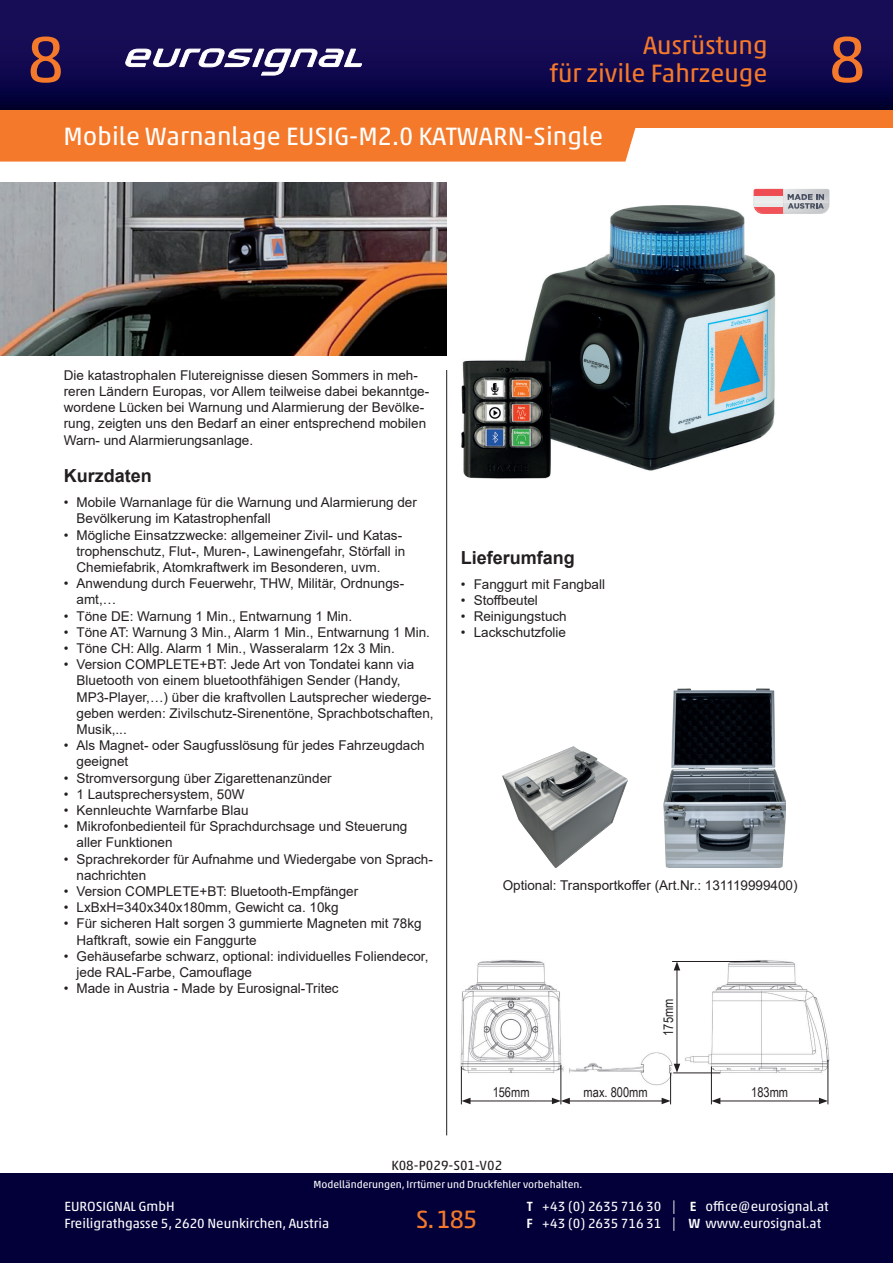
<style>
.page{position:relative;width:893px;height:1263px;background:#fff}
.page>*{position:absolute;margin:0;border:0;box-sizing:border-box;transform-origin:0 0}
.t1{font:66px "Akko Pro";color:#f4792a}
.t2{font:25.5px "Akko Pro";color:#fff}
.t3{font:25.5px/28.5px "Akko Pro";color:#f4792a;text-align:right}
.t4{font:700 18px "Arial";color:#231f20}
.t5{font:13.5px/16.2px "Arial";color:#231f20}
.t6{font:13.5px/16.5px "Akko Pro";color:#fff}
.t7{font:13.5px "Arial Narrow";color:#231f20}
.t8{font:13.5px "Akko Pro";color:#231f20}
.t9{font:10.5px "Akko Pro";color:#fff}
.s1{font-weight:500}
</style>
<div class="page">
<svg style="left:0;top:0;width:893px;height:110px;background:#0f094c"></svg>
<div style="left:0;top:110px;width:893px;height:18px;background:#f4792a"></div>
<div style="left:0;top:1174px;width:893px;height:89px;background:#030039"></div>
<div style="left:0;top:128px;width:635px;height:34px;background:#f4792a"></div>
<img style="left:0;top:183px;width:446px;height:172px">
<div style="left:613px;top:129px;width:12px;height:30px;background:#f4792a"></div>
<hr style="left:446px;top:370px;width:1px;height:765px;background:#231f20">
<svg style="left:253px;top:49px;width:11px;height:18px"></svg>
<div style="left:253px;top:49px;width:11px;height:18px;border:1px solid #fff"></div>
<svg style="left:261px;top:49px;width:101px;height:26px"></svg>
<svg style="left:125px;top:49px;width:128px;height:18px"></svg>
<img style="left:503px;top:746px;width:125px;height:121px">
<img style="left:663px;top:688px;width:123px;height:179px">
<img style="left:461px;top:205px;width:315px;height:273px">
<svg style="left:754px;top:189px;width:75px;height:25px;background:#cbacb0"></svg>
<img style="left:460px;top:960px;width:212px;height:125px">
<img style="left:685px;top:960px;width:144px;height:125px">
<hr style="left:461px;top:1066px;width:1px;height:38px;background:#231f20">
<hr style="left:561px;top:1065px;width:1px;height:39px;background:#231f20">
<hr style="left:468px;top:1101px;width:86px;height:1px;background:#231f20">
<svg style="left:462px;top:1098px;width:8px;height:6px"></svg>
<hr style="left:670px;top:1073px;width:1px;height:31px;background:#231f20">
<hr style="left:567px;top:1101px;width:97px;height:1px;background:#231f20">
<svg style="left:552px;top:1098px;width:18px;height:6px"></svg>
<svg style="left:662px;top:1098px;width:9px;height:6px"></svg>
<hr style="left:673px;top:1073px;width:47px;height:1px;background:#231f20">
<hr style="left:672px;top:961px;width:88px;height:1px;background:#231f20">
<hr style="left:677px;top:968px;width:1px;height:98px;background:#231f20">
<svg style="left:674px;top:1064px;width:6px;height:9px"></svg>
<svg style="left:674px;top:962px;width:6px;height:8px"></svg>
<hr style="left:711px;top:1066px;width:1px;height:38px;background:#231f20">
<hr style="left:828px;top:1060px;width:1px;height:44px;background:#231f20">
<hr style="left:718px;top:1101px;width:103px;height:1px;background:#231f20">
<svg style="left:711px;top:1098px;width:9px;height:6px"></svg>
<svg style="left:819px;top:1098px;width:9px;height:6px"></svg>
<h1 class="t1" style="left:27px;top:19px;width:38px">8</h1>
<h2 class="t3" style="left:550px;top:30px;width:219px">Ausrüstung<br>für zivile Fahrzeuge</h2>
<h2 class="t2" style="left:64px;top:121px;width:541px">Mobile Warnanlage EUSIG-M2.0 KATWARN-Single</h2>
<h1 class="t1" style="left:829px;top:19px;width:38px">8</h1>
<p class="t5" style="left:64px;top:367px;width:367px">Die katastrophalen Flutereignisse diesen Sommers in meh&shy;reren Ländern Europas, vor Allem teilweise dabei bekanntge&shy;wordene Lücken bei Warnung und Alarmierung der Bevölke&shy;rung, zeigten uns den Bedarf an einer entsprechend mobilen Warn- und Alarmierungsanlage.</p>
<h3 class="t4" style="left:64px;top:463px;width:90px">Kurzdaten</h3>
<p class="t5" style="left:77px;top:494px;width:342px;text-indent:-13px">• Mobile Warnanlage für die Warnung und Alarmierung der<br>Bevölkerung im Katastrophenfall</p>
<p class="t5" style="left:77px;top:527px;width:330px;text-indent:-13px">• Mögliche Einsatzzwecke: allgemeiner Zivil- und Katas&shy;trophenschutz, Flut-, Muren-, Lawinengefahr, Störfall in<br>Chemiefabrik, Atomkraftwerk im Besonderen, uvm.</p>
<p class="t5" style="left:77px;top:575px;width:329px;text-indent:-13px">• Anwendung durch Feuerwehr, THW, Militär, Ordnungs&shy;amt,…</p>
<p class="t5" style="left:64px;top:608px;width:290px">• Töne DE: Warnung 1 Min., Entwarnung 1 Min.</p>
<p class="t5" style="left:64px;top:624px;width:368px">• Töne AT: Warnung 3 Min., Alarm 1 Min., Entwarnung 1 Min.</p>
<p class="t5" style="left:64px;top:640px;width:333px">• Töne CH: Allg. Alarm 1 Min., Wasseralarm 12x 3 Min.</p>
<p class="t5" style="left:77px;top:656px;width:359px;text-indent:-13px">• Version COMPLETE+BT: Jede Art von Tondatei kann via Bluetooth von einem bluetoothfähigen Sender (Handy, MP3-Player,…) über die kraftvollen Lautsprecher wiederge&shy;geben werden: Zivilschutz-Sirenentöne, Sprachbotschaften, Musik,...</p>
<p class="t5" style="left:77px;top:737px;width:350px;text-indent:-13px">• Als Magnet- oder Saugfusslösung für jedes Fahrzeugdach geeignet</p>
<p class="t5" style="left:64px;top:770px;width:269px">• Stromversorgung über Zigarettenanzünder</p>
<p class="t5" style="left:64px;top:786px;width:182px">• 1 Lautsprechersystem, 50W</p>
<p class="t5" style="left:64px;top:802px;width:186px">• Kennleuchte Warnfarbe Blau</p>
<p class="t5" style="left:77px;top:818px;width:332px;text-indent:-13px">• Mikrofonbedienteil für Sprachdurchsage und Steuerung aller Funktionen</p>
<p class="t5" style="left:77px;top:851px;width:358px;text-indent:-13px">• Sprachrekorder für Aufnahme und Wiedergabe von Sprach&shy;nachrichten</p>
<p class="t5" style="left:64px;top:883px;width:296px">• Version COMPLETE+BT: Bluetooth-Empfänger</p>
<p class="t5" style="left:64px;top:899px;width:276px">• LxBxH=340x340x180mm, Gewicht ca. 10kg</p>
<p class="t5" style="left:77px;top:915px;width:347px;text-indent:-13px">• Für sicheren Halt sorgen 3 gummierte Magneten mit 78kg<br>Haftkraft, sowie ein Fanggurte</p>
<p class="t5" style="left:77px;top:948px;width:353px;text-indent:-13px">• Gehäusefarbe schwarz, optional: individuelles Foliendecor, jede RAL-Farbe, Camouflage</p>
<p class="t5" style="left:64px;top:980px;width:276px">• Made in Austria - Made by Eurosignal-Tritec</p>
<h3 class="t4" style="left:461px;top:545px;width:116px">Lieferumfang</h3>
<p class="t5" style="left:461px;top:576px;width:146px">• Fanggurt mit Fangball</p>
<p class="t5" style="left:461px;top:592px;width:79px">• Stoffbeutel</p>
<p class="t5" style="left:461px;top:608px;width:107px">• Reinigungstuch</p>
<p class="t5" style="left:461px;top:624px;width:107px">• Lackschutzfolie</p>
<p class="t5" style="left:503px;top:877px;width:296px">Optional: Transportkoffer (Art.Nr.: 131119999400)</p>
<p class="t7" style="left:658px;top:1036px;width:38px;rotate:-90deg">175mm</p>
<p class="t7" style="left:493px;top:1082px;width:38px">156mm</p>
<p class="t7" style="left:584px;top:1082px;width:65px">max. 800mm</p>
<p class="t7" style="left:751px;top:1082px;width:38px">183mm</p>
<p class="t8" style="left:391px;top:1157px;width:112px">K08-P029-S01-V02</p>
<p class="t9" style="left:313px;top:1178px;width:270px">Modelländerungen, Irrtümer und Druckfehler vorbehalten.</p>
<p class="t6" style="left:64px;top:1198px;width:266px">EUROSIGNAL GmbH<br>Freiligrathgasse 5, 2620 Neunkirchen, Austria</p>
<h2 class="t3" style="left:416px;top:1204px;width:63px">S.185</h2>
<p class="t6" style="left:526px;top:1198px;width:151px"><span class="s1">T</span> +43 (0) 2635 716 30 |<br><span class="s1">F</span> +43 (0) 2635 716 31 |</p>
<p class="t6" style="left:688px;top:1198px;width:142px"><span class="s1">E</span> office@eurosignal.at<br><span class="s1">W</span> www.eurosignal.at</p>
</div>
